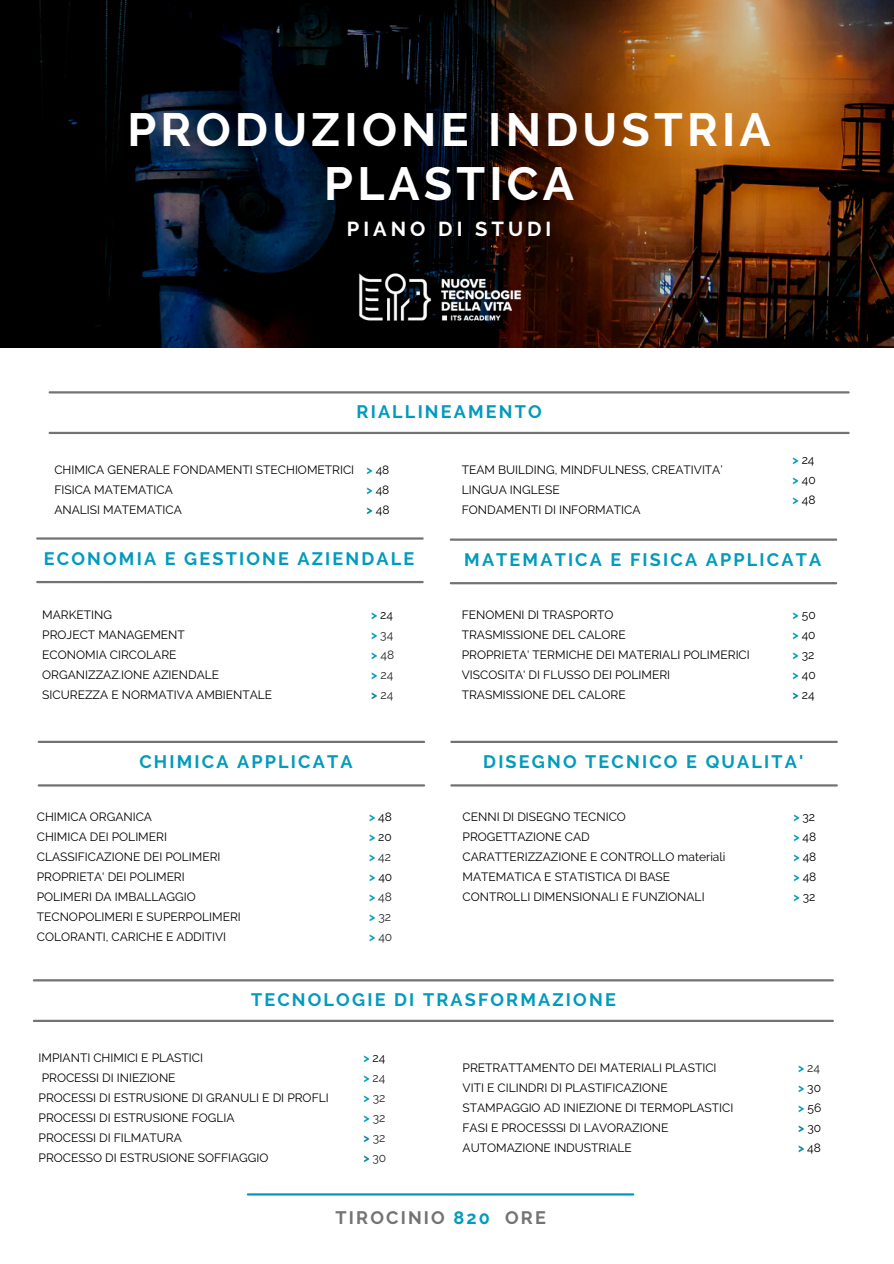
<style>
.page{position:relative;width:894px;height:1264px;background:#fff}
.page>*{position:absolute;margin:0;border:0;box-sizing:border-box;transform-origin:0 0}
.t1{font:700 46.35px/54px "Raleway";letter-spacing:.09em;color:#fff;text-align:center}
.t2{font:700 20.25px "Raleway";letter-spacing:.195em;color:#fff}
.t3{font:700 18px "Raleway";letter-spacing:.12em;color:#009bbd}
.t4{font:700 18px "Raleway";letter-spacing:.12em;color:#737373}
.t5{font:12px "Raleway";color:#000}
.t6{font:12px "Raleway";color:#252525}
.s1{font-weight:700;color:#009bbd}
.s2{font-weight:700;color:#01849f}
.s3{color:#009bbd}
</style>
<div class="page">
<img style="left:0;top:0;width:893px;height:348px">
<hr style="left:50px;top:391px;width:798px;height:2px;background:#737373">
<hr style="left:50px;top:432px;width:798px;height:2px;background:#737373">
<hr style="left:37px;top:537px;width:385px;height:2px;background:#737373">
<hr style="left:37px;top:581px;width:385px;height:2px;background:#737373">
<hr style="left:248px;top:1193px;width:385px;height:2px;background:#009bbd">
<hr style="left:450px;top:538px;width:386px;height:3px;background:#737373">
<hr style="left:450px;top:582px;width:386px;height:2px;background:#737373">
<hr style="left:39px;top:740px;width:385px;height:3px;background:#737373">
<hr style="left:39px;top:784px;width:385px;height:2px;background:#737373">
<hr style="left:451px;top:740px;width:385px;height:3px;background:#737373">
<hr style="left:451px;top:784px;width:385px;height:2px;background:#737373">
<hr style="left:34px;top:979px;width:798px;height:2px;background:#737373">
<hr style="left:34px;top:1019px;width:798px;height:3px;background:#737373">
<img style="left:349px;top:264px;width:181px;height:66px">
<p class="t1" style="left:127px;top:103px;width:644px">PRODUZIONE INDUSTRIA<br>PLASTICA</p>
<p class="t2" style="left:347px;top:217px;width:206px">PIANO DI STUDI</p>
<p class="t3" style="left:356px;top:400px;width:187px">RIALLINEAMENTO</p>
<p class="t5" style="left:54px;top:462px;width:301px">CHIMICA GENERALE FONDAMENTI STECHIOMETRICI</p>
<p class="t5" style="left:54px;top:482px;width:120px">FISICA MATEMATICA</p>
<p class="t5" style="left:54px;top:502px;width:129px">ANALISI MATEMATICA</p>
<p class="t3" style="left:44px;top:547px;width:372px">ECONOMIA E GESTIONE AZIENDALE</p>
<p class="t5" style="left:366px;top:462px;width:24px"><span class="s1">&gt;</span> 48</p>
<p class="t5" style="left:366px;top:482px;width:24px"><span class="s1">&gt;</span> 48</p>
<p class="t5" style="left:366px;top:502px;width:24px"><span class="s2">&gt;</span> 48</p>
<p class="t5" style="left:42px;top:608px;width:71px">MARKETING</p>
<p class="t5" style="left:42px;top:628px;width:144px">PROJECT MANAGEMENT</p>
<p class="t5" style="left:42px;top:648px;width:136px">ECONOMIA CIRCOLARE</p>
<p class="t5" style="left:42px;top:668px;width:178px">ORGANIZZAZ.IONE AZIENDALE</p>
<p class="t5" style="left:42px;top:688px;width:231px">SICUREZZA E NORMATIVA AMBIENTALE</p>
<p class="t5" style="left:371px;top:608px;width:23px"><span class="s1">&gt;</span> 24</p>
<p class="t6" style="left:371px;top:628px;width:24px"><span class="s1">&gt;</span> 34</p>
<p class="t6" style="left:371px;top:648px;width:24px"><span class="s1">&gt;</span> 48</p>
<p class="t6" style="left:371px;top:668px;width:24px"><span class="s1">&gt;</span> 24</p>
<p class="t6" style="left:371px;top:688px;width:24px"><span class="s2">&gt;</span> 24</p>
<p class="t5" style="left:461px;top:462px;width:262px">TEAM BUILDING, MINDFULNESS, CREATIVITA’</p>
<p class="t5" style="left:461px;top:482px;width:99px">LINGUA INGLESE</p>
<p class="t5" style="left:461px;top:502px;width:180px">FONDAMENTI DI INFORMATICA</p>
<p class="t5" style="left:792px;top:452px;width:23px"><span class="s1">&gt;</span> 24</p>
<p class="t5" style="left:792px;top:472px;width:25px"><span class="s1">&gt;</span> 40</p>
<p class="t5" style="left:792px;top:492px;width:24px"><span class="s1">&gt;</span> 48</p>
<p class="t3" style="left:464px;top:549px;width:358px">MATEMATICA E FISICA APPLICATA</p>
<p class="t5" style="left:461px;top:608px;width:153px">FENOMENI DI TRASPORTO</p>
<p class="t5" style="left:461px;top:628px;width:165px">TRASMISSIONE DEL CALORE</p>
<p class="t5" style="left:461px;top:648px;width:289px">PROPRIETA' TERMICHE DEI MATERIALI POLIMERICI</p>
<p class="t5" style="left:461px;top:668px;width:210px">VISCOSITA' DI FLUSSO DEI POLIMERI</p>
<p class="t5" style="left:461px;top:688px;width:165px">TRASMISSIONE DEL CALORE</p>
<p class="t5" style="left:792px;top:608px;width:25px"><span class="s1">&gt;</span> 50</p>
<p class="t5" style="left:792px;top:628px;width:24px"><span class="s1">&gt;</span> 40</p>
<p class="t5" style="left:792px;top:648px;width:23px"><span class="s1">&gt;</span> 32</p>
<p class="t5" style="left:792px;top:668px;width:25px"><span class="s1">&gt;</span> 40</p>
<p class="t5" style="left:792px;top:688px;width:24px"><span class="s2">&gt;</span> 24</p>
<p class="t3" style="left:139px;top:751px;width:214px">CHIMICA APPLICATA</p>
<p class="t3" style="left:483px;top:751px;width:321px">DISEGNO TECNICO E QUALITA'</p>
<p class="t5" style="left:37px;top:809px;width:117px">CHIMICA ORGANICA</p>
<p class="t5" style="left:37px;top:829px;width:132px">CHIMICA DEI POLIMERI</p>
<p class="t5" style="left:37px;top:849px;width:185px">CLASSIFICAZIONE DEI POLIMERI</p>
<p class="t5" style="left:37px;top:869px;width:149px">PROPRIETA' DEI POLIMERI</p>
<p class="t5" style="left:37px;top:889px;width:160px">POLIMERI DA IMBALLAGGIO</p>
<p class="t5" style="left:37px;top:909px;width:205px">TECNOPOLIMERI E SUPERPOLIMERI</p>
<p class="t5" style="left:37px;top:929px;width:191px">COLORANTI, CARICHE E ADDITIVI</p>
<p class="t5" style="left:369px;top:809px;width:24px"><span class="s1">&gt;</span> 48</p>
<p class="t5" style="left:369px;top:829px;width:24px"><span class="s1">&gt;</span> 20</p>
<p class="t6" style="left:369px;top:849px;width:23px"><span class="s1">&gt;</span> 42</p>
<p class="t5" style="left:369px;top:869px;width:25px"><span class="s1">&gt;</span> 40</p>
<p class="t6" style="left:369px;top:889px;width:24px"><span class="s1">&gt;</span> 48</p>
<p class="t6" style="left:369px;top:909px;width:23px"><span class="s1">&gt;</span> 32</p>
<p class="t6" style="left:369px;top:929px;width:25px"><span class="s1">&gt;</span> 40</p>
<p class="t5" style="left:462px;top:809px;width:165px">CENNI DI DISEGNO TECNICO</p>
<p class="t5" style="left:462px;top:829px;width:129px">PROGETTAZIONE CAD</p>
<p class="t5" style="left:462px;top:849px;width:264px">CARATTERIZZAZIONE E CONTROLLO materiali</p>
<p class="t5" style="left:462px;top:869px;width:209px">MATEMATICA E STATISTICA DI BASE</p>
<p class="t5" style="left:462px;top:889px;width:243px">CONTROLLI DIMENSIONALI E FUNZIONALI</p>
<p class="t3" style="left:251px;top:988px;width:366px">TECNOLOGIE DI TRASFORMAZIONE</p>
<p class="t5" style="left:39px;top:1050px;width:166px">IMPIANTI CHIMICI E PLASTICI</p>
<p class="t5" style="left:42px;top:1070px;width:135px">PROCESSI DI INIEZIONE</p>
<p class="t5" style="left:39px;top:1090px;width:291px">PROCESSI DI ESTRUSIONE DI GRANULI E DI PROFLI</p>
<p class="t5" style="left:39px;top:1110px;width:197px">PROCESSI DI ESTRUSIONE FOGLIA</p>
<p class="t5" style="left:39px;top:1130px;width:145px">PROCESSI DI FILMATURA</p>
<p class="t5" style="left:39px;top:1150px;width:231px">PROCESSO DI ESTRUSIONE SOFFIAGGIO</p>
<p class="t5" style="left:363px;top:1050px;width:23px"><span class="s1">&gt;</span> 24</p>
<p class="t6" style="left:363px;top:1070px;width:23px"><span class="s1">&gt;</span> 24</p>
<p class="t6" style="left:363px;top:1090px;width:23px"><span class="s1">&gt;</span> 32</p>
<p class="t6" style="left:363px;top:1110px;width:23px"><span class="s1">&gt;</span> 32</p>
<p class="t6" style="left:363px;top:1130px;width:23px"><span class="s2">&gt;</span> 32</p>
<p class="t6" style="left:363px;top:1150px;width:24px"><span class="s2">&gt;</span> 30</p>
<p class="t5" style="left:462px;top:1060px;width:255px">PRETRATTAMENTO DEI MATERIALI PLASTICI</p>
<p class="t5" style="left:462px;top:1080px;width:207px">VITI E CILINDRI DI PLASTIFICAZIONE</p>
<p class="t5" style="left:462px;top:1100px;width:272px">STAMPAGGIO AD INIEZIONE DI TERMOPLASTICI</p>
<p class="t5" style="left:462px;top:1120px;width:207px">FASI E PROCESSSI DI LAVORAZIONE</p>
<p class="t5" style="left:462px;top:1140px;width:171px">AUTOMAZIONE INDUSTRIALE</p>
<p class="t4" style="left:335px;top:1207px;width:212px">TIROCINIO <span class="s3">820</span> ORE</p>
<p class="t5" style="left:793px;top:809px;width:23px"><span class="s1">&gt;</span> 32</p>
<p class="t5" style="left:793px;top:829px;width:24px"><span class="s1">&gt;</span> 48</p>
<p class="t5" style="left:793px;top:849px;width:24px"><span class="s1">&gt;</span> 48</p>
<p class="t5" style="left:793px;top:869px;width:24px"><span class="s1">&gt;</span> 48</p>
<p class="t5" style="left:793px;top:889px;width:23px"><span class="s1">&gt;</span> 32</p>
<p class="t6" style="left:798px;top:1060px;width:23px"><span class="s1">&gt;</span> 24</p>
<p class="t5" style="left:798px;top:1080px;width:24px"><span class="s1">&gt;</span> 30</p>
<p class="t5" style="left:798px;top:1100px;width:25px"><span class="s1">&gt;</span> 56</p>
<p class="t5" style="left:798px;top:1120px;width:25px"><span class="s2">&gt;</span> 30</p>
<p class="t5" style="left:798px;top:1140px;width:24px"><span class="s2">&gt;</span> 48</p>
</div>
